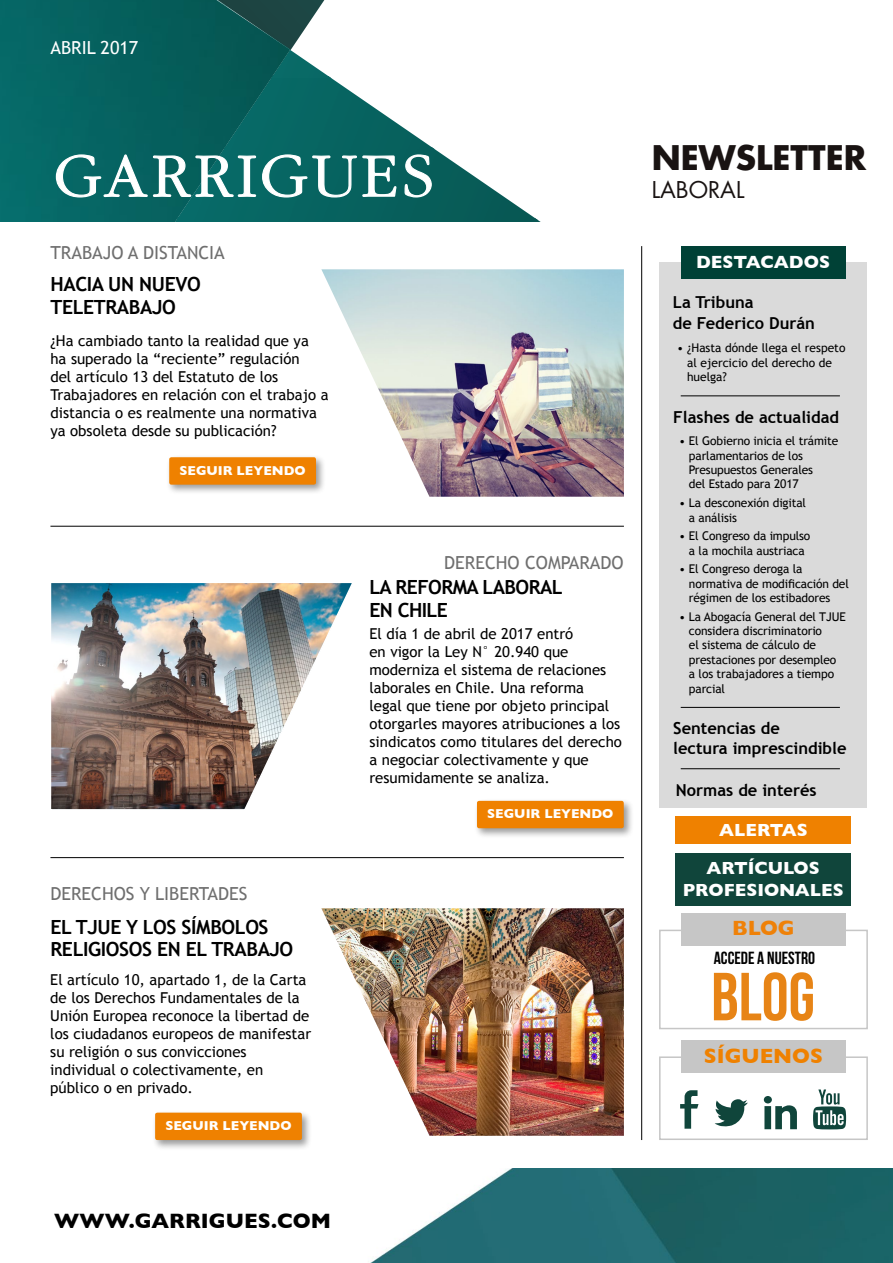
<style>
.page{position:relative;width:893px;height:1263px;background:#fff}
.page>*{position:absolute;margin:0;border:0;box-sizing:border-box;transform-origin:0 0}
.t1{font:700 67.8px "Bebas Neue";color:#e78416}
.t2{font:700 33px "Futura";color:#191312}
.t3{font:22.5px "Futura";color:#191312}
.t4{font:700 21.15px "Gill Sans";color:#000}
.t5{font:700 21px "Gill Sans";color:#ef8100}
.t6{font:700 21px "Gill Sans";color:#ef8108}
.t7{font:700 19.5px/22.5px "Trebuchet MS";letter-spacing:-.02em;color:#000}
.t8{font:18px "Trebuchet MS";color:#6f6f6f}
.t9{font:700 18px "Gill Sans";color:#fff}
.t10{font:18px "Trebuchet MS";color:#fff}
.t11{font:700 17.85px/38.5px "Gill Sans";color:#fff;text-align:center}
.t12{font:700 17.55px "Bebas Neue";color:#000}
.t13{font:700 16.5px/21.6px "Trebuchet MS";color:#000}
.t14{font:15px/18px "Trebuchet MS";color:#000}
.t15{font:700 13.2px "Gill Sans";color:#fff}
.t16{font:12px/14.4px "Trebuchet MS";letter-spacing:-.01em;color:#000}
</style>
<div class="page">
<img style="left:290px;top:220px;width:251px;height:2px">
<img style="left:290px;top:149px;width:248px;height:71px">
<img style="left:290px;top:78px;width:145px;height:71px">
<img style="left:290px;top:50px;width:41px;height:28px">
<svg style="left:290px;top:0;width:35px;height:50px"></svg>
<img style="left:0;top:0;width:290px;height:222px">
<svg style="left:56px;top:154px;width:200px;height:44px"></svg>
<svg style="left:262px;top:154px;width:134px;height:44px"></svg>
<svg style="left:405px;top:154px;width:27px;height:44px"></svg>
<div style="left:659px;top:262px;width:207px;height:546px;background:#dadada"></div>
<img style="left:368px;top:1168px;width:525px;height:95px">
<hr style="left:50px;top:526px;width:574px;height:1px;background:#000">
<hr style="left:50px;top:857px;width:574px;height:1px;background:#000">
<hr style="left:641px;top:246px;width:1px;height:894px;background:#000">
<img style="left:321px;top:908px;width:303px;height:228px">
<div style="left:152px;top:1110px;width:160px;height:40px;background:#000;opacity:.4"></div>
<div style="left:155px;top:1113px;width:147px;height:27px;background:#ef8100;border-radius:2px"></div>
<div style="left:681px;top:246px;width:164px;height:32px;background:#004136"></div>
<div style="left:659px;top:1056px;width:209px;height:84px;border:2px solid #c6c6c6"></div>
<svg style="left:680px;top:1090px;width:18px;height:39px"></svg>
<svg style="left:715px;top:1099px;width:33px;height:28px"></svg>
<div style="left:764px;top:1096px;width:8px;height:7px;background:#10453b;border-radius:50%"></div>
<svg style="left:764px;top:1105px;width:33px;height:24px"></svg>
<svg style="left:813px;top:1089px;width:33px;height:40px"></svg>
<div style="left:681px;top:1040px;width:165px;height:32px;background:#c6c6c6"></div>
<div style="left:676px;top:817px;width:175px;height:27px;background:#ef8100"></div>
<div style="left:676px;top:853px;width:175px;height:53px;background:#10453b"></div>
<hr style="left:681px;top:395px;width:159px;height:1px;background:#000">
<hr style="left:681px;top:707px;width:159px;height:1px;background:#000">
<hr style="left:681px;top:768px;width:159px;height:1px;background:#000">
<div style="left:659px;top:930px;width:209px;height:99px;border:2px solid #c6c6c6"></div>
<div style="left:681px;top:913px;width:165px;height:32px;background:#c6c6c6"></div>
<img style="left:51px;top:583px;width:301px;height:227px">
<div style="left:474px;top:798px;width:160px;height:41px;background:#000;opacity:.4"></div>
<div style="left:477px;top:801px;width:147px;height:27px;background:#ef8100;border-radius:2px"></div>
<div style="left:166px;top:454px;width:160px;height:41px;background:#000;opacity:.4"></div>
<div style="left:169px;top:457px;width:147px;height:28px;background:#ef8100;border-radius:2px"></div>
<img style="left:321px;top:269px;width:303px;height:228px">
<p class="t10" style="left:50px;top:37px;width:89px">ABRIL 2017</p>
<p class="t8" style="left:50px;top:242px;width:176px">TRABAJO A DISTANCIA</p>
<h3 class="t7" style="left:50px;top:273px;width:152px">HACIA UN NUEVO<br>TELETRABAJO</h3>
<p class="t14" style="left:50px;top:332px;width:280px">¿Ha cambiado tanto la realidad que ya ha superado la “reciente” regulación<br>del artículo 13 del Estatuto de los Trabajadores en relación con el trabajo a distancia o es realmente una normativa ya obsoleta desde su publicación?</p>
<p class="t15" style="left:179px;top:460px;width:128px">SEGUIR LEYENDO</p>
<p class="t8" style="left:50px;top:883px;width:198px">DERECHOS Y LIBERTADES</p>
<h3 class="t7" style="left:50px;top:915px;width:244px">EL TJUE Y LOS SÍMBOLOS<br>RELIGIOSOS EN EL TRABAJO</h3>
<p class="t14" style="left:50px;top:971px;width:262px">El artículo 10, apartado 1, de la Carta de los Derechos Fundamentales de la Unión Europea reconoce la libertad de los ciudadanos europeos de manifestar su religión o sus convicciones individual o colectivamente, en público o en privado.</p>
<p class="t15" style="left:165px;top:1115px;width:128px">SEGUIR LEYENDO</p>
<h3 class="t4" style="left:54px;top:1203px;width:278px">WWW.GARRIGUES.COM</h3>
<p class="t8" style="left:444px;top:552px;width:181px">DERECHO COMPARADO</p>
<h3 class="t7" style="left:369px;top:576px;width:195px">LA REFORMA LABORAL<br>EN CHILE</h3>
<p class="t14" style="left:369px;top:625px;width:254px">El día 1 de abril de 2017 entró<br>en vigor la Ley N° 20.940 que moderniza el sistema de relaciones laborales en Chile. Una reforma<br>legal que tiene por objeto principal otorgarles mayores atribuciones a los sindicatos como titulares del derecho a negociar colectivamente y que resumidamente se analiza.</p>
<p class="t15" style="left:487px;top:803px;width:128px">SEGUIR LEYENDO</p>
<h2 class="t2" style="left:652px;top:136px;width:216px">NEWSLETTER</h2>
<h3 class="t3" style="left:652px;top:175px;width:94px">LABORAL</h3>
<p class="t9" style="left:696px;top:248px;width:135px">DESTACADOS</p>
<p class="t13" style="left:673px;top:291px;width:144px">La Tribuna<br>de Federico Durán</p>
<p class="t16" style="left:687px;top:341px;width:160px;text-indent:-10px">• ¿Hasta dónde llega el respeto al ejercicio del derecho de huelga?</p>
<p class="t13" style="left:673px;top:406px;width:167px">Flashes de actualidad</p>
<p class="t16" style="left:689px;top:434px;width:151px;text-indent:-10px">• El Gobierno inicia el trámite parlamentarios de los<br>Presupuestos Generales<br>del Estado para 2017</p>
<p class="t16" style="left:689px;top:496px;width:119px;text-indent:-10px">• La desconexión digital a análisis</p>
<p class="t16" style="left:679px;top:529px;width:133px;text-align:center">• El Congreso da impulso a la mochila austriaca</p>
<p class="t16" style="left:689px;top:562px;width:161px;text-indent:-10px">• El Congreso deroga la normativa de modificación del régimen de los estibadores</p>
<p class="t16" style="left:689px;top:609px;width:158px;text-indent:-10px">• La Abogacía General del TJUE considera discriminatorio<br>el sistema de cálculo de prestaciones por desempleo<br>a los trabajadores a tiempo parcial</p>
<p class="t13" style="left:673px;top:718px;width:175px;line-height:19.8px">Sentencias de<br>lectura imprescindible</p>
<p class="t13" style="left:676px;top:779px;width:142px">Normas de interés</p>
<p class="t11" style="left:707px;top:810px;width:115px">ALERTAS<br>ARTÍCULOS</p>
<p class="t11" style="left:683px;top:870px;width:162px">PROFESIONALES</p>
<h3 class="t6" style="left:732px;top:912px;width:64px">BLOG</h3>
<p class="t12" style="left:714px;top:949px;width:103px">ACCEDE A NUESTRO</p>
<h1 class="t1" style="left:711px;top:960px;width:105px">BLOG</h1>
<h3 class="t5" style="left:704px;top:1039px;width:121px">SÍGUENOS</h3>
</div>
